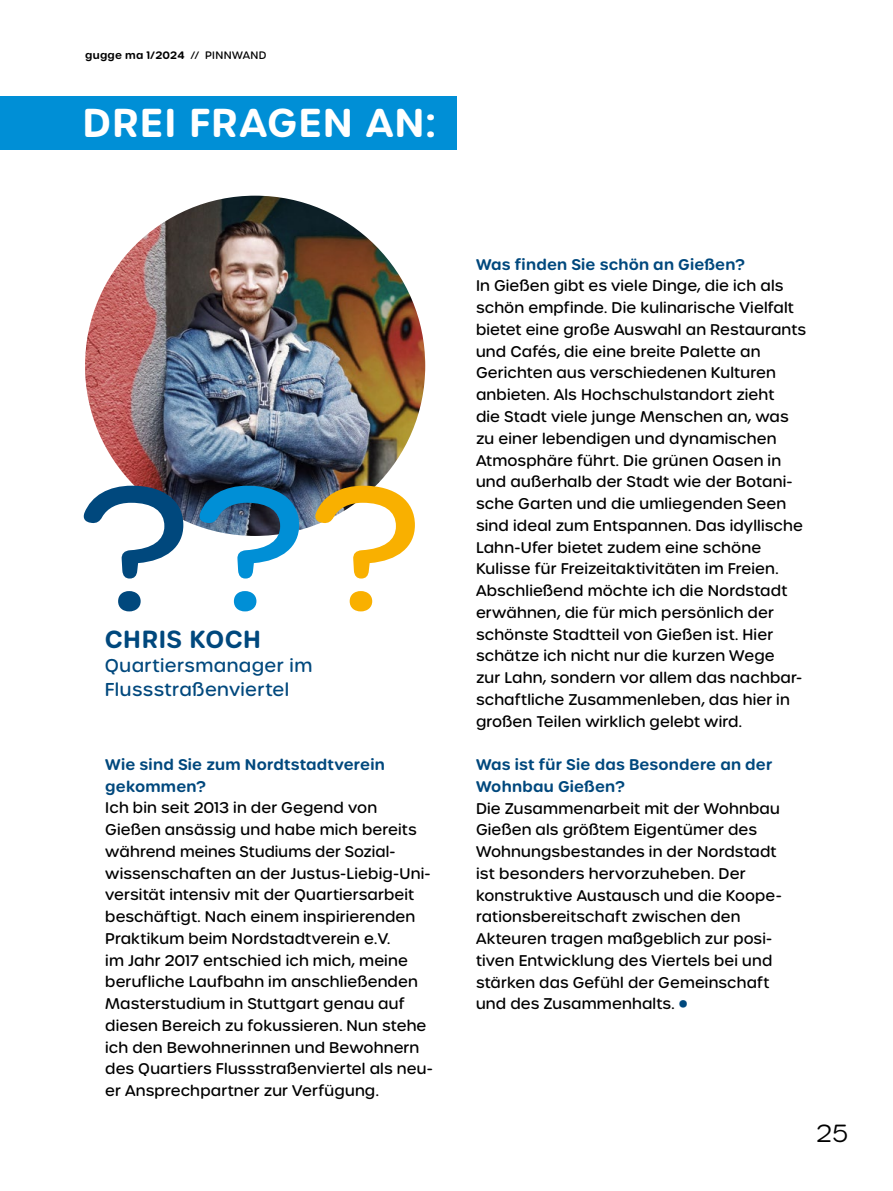
<style>
.page{position:relative;width:893px;height:1191px;background:#fff}
.page>*{position:absolute;margin:0;border:0;box-sizing:border-box;transform-origin:0 0}
.t1{font:500 169.35px "Urbane Rounded";color:#00487d}
.t2{font:600 39px "Urbane Rounded";letter-spacing:.025em;color:#fff}
.t3{font:600 24px "Urbane Rounded";letter-spacing:.02em;color:#00487d}
.t4{font:300 24px "Urbane Rounded";color:#000}
.t5{font:500 18px/24px "Urbane Rounded";letter-spacing:.02em;color:#00487d}
.t6{font:500 15px/21.8px "Urbane Rounded";letter-spacing:.005em;color:#000}
.t7{font:600 15px/21.8px "Urbane Rounded";letter-spacing:.01em;color:#00487d}
.t8{font:600 10.5px "Urbane Rounded";letter-spacing:.025em;color:#000}
.s1{font-weight:500}
.s2{color:#008fd6}
.s3{color:#f9b000}
.s4{font-weight:600;color:#00487d}
.s5{font-family:"Aktiv Grotesk";font-weight:400;color:#00487d}
</style>
<div class="page">
<img style="left:85px;top:196px;width:340px;height:340px;border-radius:170px">
<div style="left:0;top:96px;width:456px;height:54px;background:#008fd6"></div>
<p class="t8" style="left:85px;top:48px;width:183px">gugge ma 1/2024 <span class="s1">// PINNWAND</span></p>
<p class="t2" style="left:82px;top:96px;width:355px">DREI FRAGEN AN:</p>
<p class="t1" style="left:78px;top:437px;width:343px">?<span class="s2">?</span><span class="s3">?</span></p>
<p class="t3" style="left:105px;top:623px;width:158px">CHRIS KOCH</p>
<p class="t5" style="left:105px;top:653px;width:209px">Quartiersmanager im<br>Flussstraßenviertel</p>
<p class="t7" style="left:105px;top:753px;width:281px">Wie sind Sie zum Nordtstadtverein gekommen?</p>
<p class="t6" style="left:105px;top:797px;width:329px">Ich bin seit 2013 in der Gegend von Gießen ansässig und habe mich bereits während meines Studiums der Sozial&shy;wissenschaften an der Justus-Liebig-Uni&shy;versität intensiv mit der Quartiersarbeit beschäftigt. Nach einem inspirierenden Praktikum beim Nordstadtverein e.V.<br>im Jahr 2017 entschied ich mich, meine berufliche Laufbahn im anschließenden Masterstudium in Stuttgart genau auf diesen Bereich zu fokussieren. Nun stehe ich den Bewohnerinnen und Bewohnern des Quartiers Flussstraßenviertel als neu&shy;er Ansprechpartner zur Verfügung.</p>
<p class="t6" style="left:476px;top:253px;width:332px"><span class="s4">Was finden Sie schön an Gießen?<br></span>In Gießen gibt es viele Dinge, die ich als schön empfinde. Die kulinarische Vielfalt bietet eine große Auswahl an Restaurants und Cafés, die eine breite Palette an Gerichten aus verschiedenen Kulturen anbieten. Als Hochschulstandort zieht<br>die Stadt viele junge Menschen an, was zu einer lebendigen und dynamischen Atmosphäre führt. Die grünen Oasen in und außerhalb der Stadt wie der Botani&shy;sche Garten und die umliegenden Seen sind ideal zum Entspannen. Das idyllische Lahn-Ufer bietet zudem eine schöne Kulisse für Freizeitaktivitäten im Freien.<br>Abschließend möchte ich die Nordstadt erwähnen, die für mich persönlich der schönste Stadtteil von Gießen ist. Hier schätze ich nicht nur die kurzen Wege<br>zur Lahn, sondern vor allem das nachbar&shy;schaftliche Zusammenleben, das hier in großen Teilen wirklich gelebt wird.</p>
<p class="t7" style="left:476px;top:754px;width:298px">Was ist für Sie das Besondere an der<br>Wohnbau Gießen?</p>
<p class="t6" style="left:476px;top:797px;width:307px">Die Zusammenarbeit mit der Wohnbau Gießen als größtem Eigentümer des Wohnungsbestandes in der Nordstadt ist besonders hervorzuheben. Der konstruktive Austausch und die Koope&shy;rationsbereitschaft zwischen den Akteuren tragen maßgeblich zur posi&shy;tiven Entwicklung des Viertels bei und stärken das Gefühl der Gemeinschaft und des Zusammenhalts. <span class="s5">●</span></p>
<h3 class="t4" style="left:816px;top:1118px;width:33px">25</h3>
</div>
